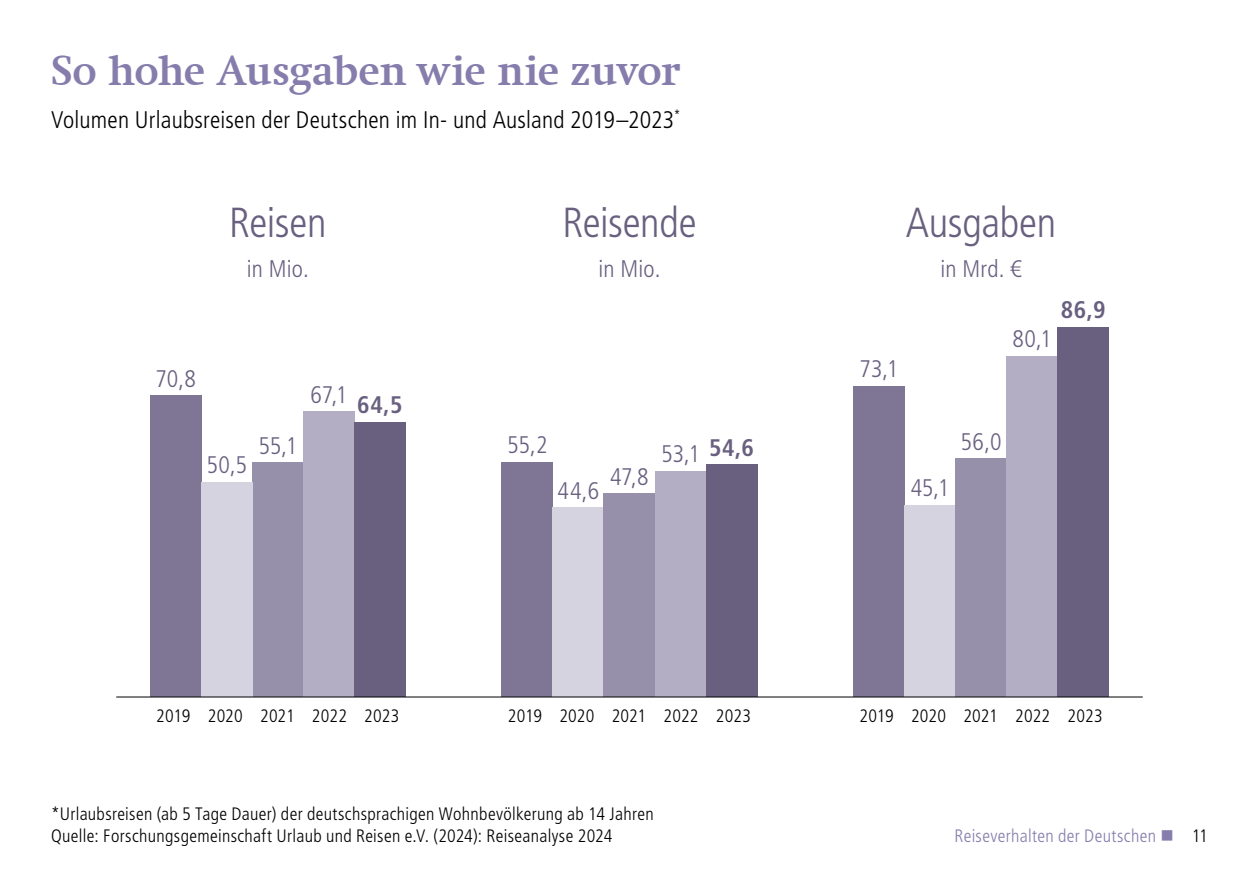
<style>
.page{position:relative;width:1259px;height:893px;background:#fff}
.page>*{position:absolute;margin:0;border:0;box-sizing:border-box;transform-origin:0 0}
.t1{font:700 42px "Swift Com";letter-spacing:-.01em;color:#867dad}
.t2{font:300 condensed 42px "Frutiger LT Std";letter-spacing:-.01em;color:#696080}
.t3{font:300 condensed 24px "Frutiger LT Std";letter-spacing:.005em;color:#696080}
.t4{font:300 condensed 24px "Frutiger LT Std";letter-spacing:.01em;color:#000}
.t5{font:700 condensed 24px "Frutiger LT Std";color:#696080}
.t6{font:300 condensed 18px/21.6px "Frutiger LT Std";letter-spacing:.015em;color:#000}
.t7{font:300 condensed 18px "Frutiger LT Std";letter-spacing:.02em;color:#867dad}
.s1{font-weight:700}
</style>
<div class="page">
<div style="left:252px;top:462px;width:51px;height:235px;background:#9690ab"></div>
<div style="left:303px;top:411px;width:51px;height:286px;background:#b4aec4"></div>
<div style="left:354px;top:422px;width:51px;height:275px;background:#696080"></div>
<div style="left:150px;top:396px;width:51px;height:301px;background:#7e7694"></div>
<div style="left:201px;top:482px;width:51px;height:215px;background:#d6d3e0"></div>
<div style="left:502px;top:462px;width:51px;height:235px;background:#7e7694"></div>
<div style="left:553px;top:507px;width:51px;height:190px;background:#d6d3e0"></div>
<div style="left:604px;top:493px;width:51px;height:204px;background:#9690ab"></div>
<div style="left:655px;top:471px;width:51px;height:226px;background:#b4aec4"></div>
<div style="left:706px;top:464px;width:51px;height:233px;background:#696080"></div>
<div style="left:853px;top:386px;width:51px;height:311px;background:#7e7694"></div>
<div style="left:904px;top:505px;width:51px;height:192px;background:#d6d3e0"></div>
<div style="left:955px;top:458px;width:51px;height:239px;background:#9690ab"></div>
<div style="left:1006px;top:356px;width:51px;height:341px;background:#b4aec4"></div>
<div style="left:1057px;top:327px;width:51px;height:370px;background:#696080"></div>
<hr style="left:116px;top:696px;width:1026px;height:1px;background:#000">
<h1 class="t1" style="left:51px;top:46px;width:631px">So hohe Ausgaben wie nie zuvor</h1>
<h2 class="t4" style="left:51px;top:106px;width:631px">Volumen Urlaubsreisen der Deutschen im In- und Ausland 2019–2023<sup>*</sup></h2>
<h2 class="t3" style="left:155px;top:365px;width:42px">70,8</h2>
<h1 class="t2" style="left:229px;top:199px;width:99px">Reisen</h1>
<h1 class="t2" style="left:562px;top:199px;width:136px">Reisende</h1>
<h1 class="t2" style="left:906px;top:199px;width:152px">Ausgaben</h1>
<h2 class="t3" style="left:247px;top:255px;width:63px">in Mio.</h2>
<h2 class="t3" style="left:598px;top:255px;width:63px">in Mio.</h2>
<h2 class="t3" style="left:940px;top:255px;width:83px">in Mrd. €</h2>
<h2 class="t3" style="left:207px;top:451px;width:42px">50,5</h2>
<h2 class="t3" style="left:259px;top:432px;width:40px">55,1</h2>
<h2 class="t3" style="left:310px;top:381px;width:94px">67,1 <span class="s1">64,5</span></h2>
<h2 class="t3" style="left:507px;top:431px;width:42px">55,2</h2>
<h2 class="t3" style="left:557px;top:477px;width:43px">44,6</h2>
<h2 class="t3" style="left:610px;top:463px;width:40px">47,8</h2>
<h2 class="t3" style="left:661px;top:440px;width:40px">53,1</h2>
<h2 class="t5" style="left:709px;top:433px;width:46px">54,6</h2>
<h2 class="t3" style="left:859px;top:355px;width:40px">73,1</h2>
<h2 class="t3" style="left:1012px;top:325px;width:41px">80,1</h2>
<h2 class="t5" style="left:1060px;top:296px;width:46px">86,9</h2>
<h2 class="t3" style="left:910px;top:474px;width:40px">45,1</h2>
<h2 class="t3" style="left:960px;top:428px;width:43px">56,0</h2>
<p class="t6" style="left:156px;top:706px;width:245px">2019 2020 2021 2022 2023</p>
<p class="t6" style="left:508px;top:706px;width:245px">2019 2020 2021 2022 2023</p>
<p class="t6" style="left:859px;top:706px;width:245px">2019 2020 2021 2022 2023</p>
<p class="t6" style="left:51px;top:804px;width:604px">*Urlaubsreisen (ab 5 Tage Dauer) der deutschsprachigen Wohnbevölkerung ab 14 Jahren<br>Quelle: Forschungsgemeinschaft Urlaub und Reisen e.V. (2024): Reiseanalyse 2024</p>
<p class="t7" style="left:954px;top:825px;width:221px">Reiseverhalten der Deutschen ■</p>
<p class="t6" style="left:1191px;top:825px;width:18px">11</p>
</div>
